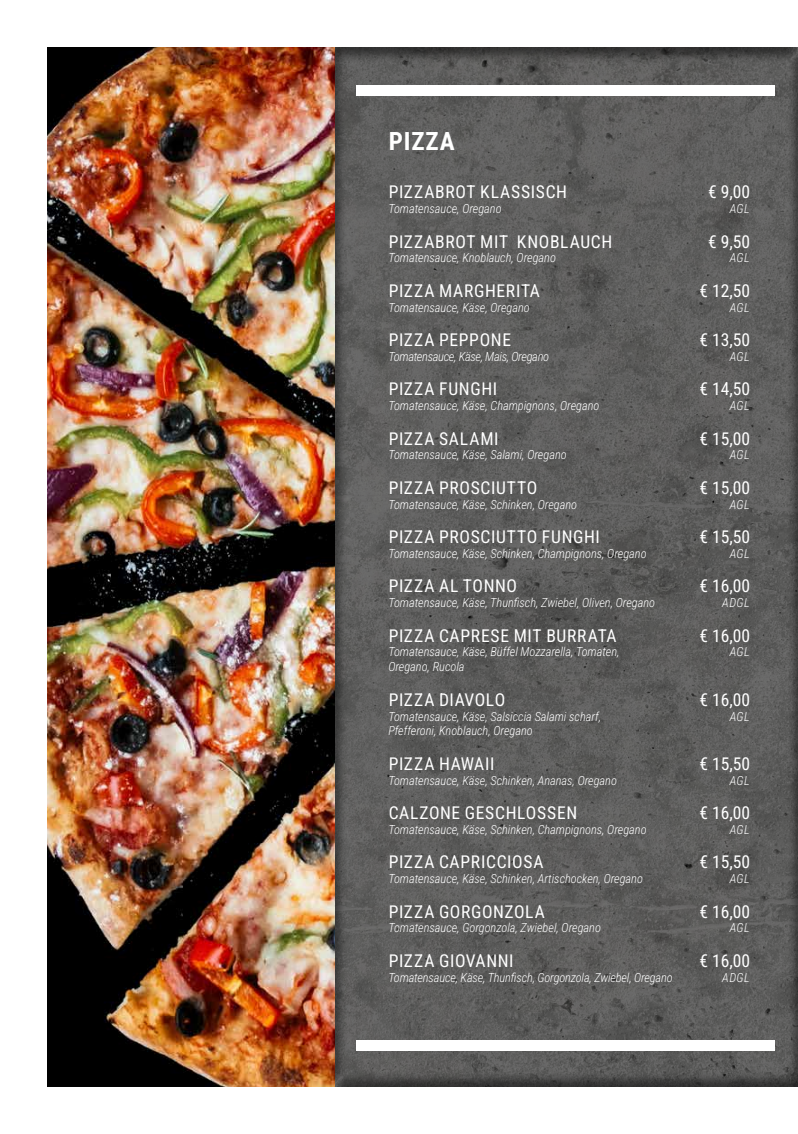
<style>
.page{position:relative;width:798px;height:1134px;background:#fff}
.page>*{position:absolute;margin:0;border:0;box-sizing:border-box;transform-origin:0 0}
.t1{font:700 25px "Roboto Condensed";letter-spacing:.035em;color:#fff}
.t2{font:17.5px "Roboto Condensed";letter-spacing:.035em;color:#fff}
.t3{font:italic 300 12.5px "Roboto Condensed";letter-spacing:-.025em;color:#fff}
.t4{font:italic 300 12.38px/14.9px "Roboto Condensed";color:#fff}
</style>
<div class="page">
<img style="left:48px;top:48px;width:286px;height:1038px">
<div style="left:334px;top:46px;width:463px;height:1040px;background:#000;opacity:.5"></div>
<div style="left:356px;top:85px;width:418px;height:11px;background:#fff"></div>
<div style="left:356px;top:1040px;width:418px;height:11px;background:#fff"></div>
<h1 class="t1" style="left:388px;top:123px;width:68px">PIZZA</h1>
<h2 class="t2" style="left:388px;top:180px;width:180px">PIZZABROT KLASSISCH</h2>
<p class="t4" style="left:388px;top:201px;width:115px">Tomatensauce, Oregano</p>
<h2 class="t2" style="left:707px;top:180px;width:44px">€ 9,00</h2>
<p class="t4" style="left:729px;top:201px;width:22px">AGL</p>
<h2 class="t2" style="left:388px;top:229px;width:225px">PIZZABROT MIT KNOBLAUCH</h2>
<p class="t4" style="left:388px;top:250px;width:169px">Tomatensauce, Knoblauch, Oregano</p>
<h2 class="t2" style="left:707px;top:229px;width:44px">€ 9,50</h2>
<p class="t4" style="left:729px;top:250px;width:22px">AGL</p>
<h2 class="t2" style="left:388px;top:278px;width:153px">PIZZA MARGHERITA</h2>
<p class="t4" style="left:388px;top:299px;width:143px">Tomatensauce, Käse, Oregano</p>
<h2 class="t2" style="left:699px;top:278px;width:52px">€ 12,50</h2>
<p class="t4" style="left:729px;top:299px;width:22px">AGL</p>
<h2 class="t2" style="left:388px;top:327px;width:124px">PIZZA PEPPONE</h2>
<p class="t3" style="left:388px;top:348px;width:162px">Tomatensauce, Käse, Mais, Oregano</p>
<h2 class="t2" style="left:699px;top:327px;width:52px">€ 13,50</h2>
<p class="t4" style="left:729px;top:349px;width:22px">AGL</p>
<h2 class="t2" style="left:388px;top:377px;width:110px">PIZZA FUNGHI</h2>
<p class="t4" style="left:388px;top:398px;width:212px">Tomatensauce, Käse, Champignons, Oregano</p>
<h2 class="t2" style="left:699px;top:377px;width:52px">€ 14,50</h2>
<p class="t4" style="left:729px;top:398px;width:22px">AGL</p>
<h2 class="t2" style="left:388px;top:426px;width:111px">PIZZA SALAMI</h2>
<p class="t4" style="left:388px;top:447px;width:180px">Tomatensauce, Käse, Salami, Oregano</p>
<h2 class="t2" style="left:699px;top:426px;width:52px">€ 15,00</h2>
<p class="t4" style="left:729px;top:447px;width:22px">AGL</p>
<h2 class="t2" style="left:388px;top:475px;width:150px">PIZZA PROSCIUTTO</h2>
<p class="t4" style="left:388px;top:496px;width:190px">Tomatensauce, Käse, Schinken, Oregano</p>
<h2 class="t2" style="left:699px;top:475px;width:52px">€ 15,00</h2>
<p class="t4" style="left:729px;top:496px;width:22px">AGL</p>
<h2 class="t2" style="left:388px;top:525px;width:213px">PIZZA PROSCIUTTO FUNGHI</h2>
<p class="t4" style="left:388px;top:546px;width:259px">Tomatensauce, Käse, Schinken, Champignons, Oregano</p>
<h2 class="t2" style="left:699px;top:525px;width:52px">€ 15,50</h2>
<p class="t4" style="left:729px;top:546px;width:22px">AGL</p>
<h2 class="t2" style="left:388px;top:574px;width:130px">PIZZA AL TONNO</h2>
<p class="t4" style="left:388px;top:595px;width:268px">Tomatensauce, Käse, Thunfisch, Zwiebel, Oliven, Oregano</p>
<h2 class="t2" style="left:699px;top:574px;width:52px">€ 16,00</h2>
<p class="t4" style="left:722px;top:595px;width:29px">ADGL</p>
<h2 class="t2" style="left:388px;top:623px;width:229px">PIZZA CAPRESE MIT BURRATA</h2>
<p class="t4" style="left:388px;top:644px;width:232px">Tomatensauce, Käse, Büffel Mozzarella, Tomaten,<br>Oregano, Rucola</p>
<h2 class="t2" style="left:699px;top:623px;width:52px">€ 16,00</h2>
<p class="t4" style="left:729px;top:644px;width:22px">AGL</p>
<h2 class="t2" style="left:388px;top:687px;width:118px">PIZZA DIAVOLO</h2>
<p class="t4" style="left:388px;top:708px;width:214px">Tomatensauce, Käse, Salsiccia Salami scharf,<br>Pfefferoni, Knoblauch, Oregano</p>
<h2 class="t2" style="left:699px;top:687px;width:52px">€ 16,00</h2>
<p class="t4" style="left:729px;top:708px;width:22px">AGL</p>
<h2 class="t2" style="left:388px;top:751px;width:107px">PIZZA HAWAII</h2>
<p class="t4" style="left:388px;top:772px;width:230px">Tomatensauce, Käse, Schinken, Ananas, Oregano</p>
<h2 class="t2" style="left:699px;top:751px;width:52px">€ 15,50</h2>
<p class="t4" style="left:729px;top:772px;width:22px">AGL</p>
<h2 class="t2" style="left:388px;top:800px;width:190px">CALZONE GESCHLOSSEN</h2>
<p class="t4" style="left:388px;top:821px;width:259px">Tomatensauce, Käse, Schinken, Champignons, Oregano</p>
<h2 class="t2" style="left:699px;top:800px;width:52px">€ 16,00</h2>
<p class="t4" style="left:729px;top:821px;width:22px">AGL</p>
<h2 class="t2" style="left:388px;top:850px;width:156px">PIZZA CAPRICCIOSA</h2>
<p class="t4" style="left:388px;top:871px;width:256px">Tomatensauce, Käse, Schinken, Artischocken, Oregano</p>
<h2 class="t2" style="left:699px;top:850px;width:52px">€ 15,50</h2>
<p class="t4" style="left:729px;top:871px;width:22px">AGL</p>
<h2 class="t2" style="left:388px;top:899px;width:158px">PIZZA GORGONZOLA</h2>
<p class="t4" style="left:388px;top:920px;width:214px">Tomatensauce, Gorgonzola, Zwiebel, Oregano</p>
<h2 class="t2" style="left:699px;top:899px;width:52px">€ 16,00</h2>
<p class="t4" style="left:729px;top:920px;width:22px">AGL</p>
<h2 class="t2" style="left:388px;top:948px;width:126px">PIZZA GIOVANNI</h2>
<p class="t4" style="left:388px;top:969px;width:286px">Tomatensauce, Käse, Thunfisch, Gorgonzola, Zwiebel, Oregano</p>
<h2 class="t2" style="left:699px;top:948px;width:52px">€ 16,00</h2>
<p class="t4" style="left:722px;top:969px;width:29px">ADGL</p>
</div>
